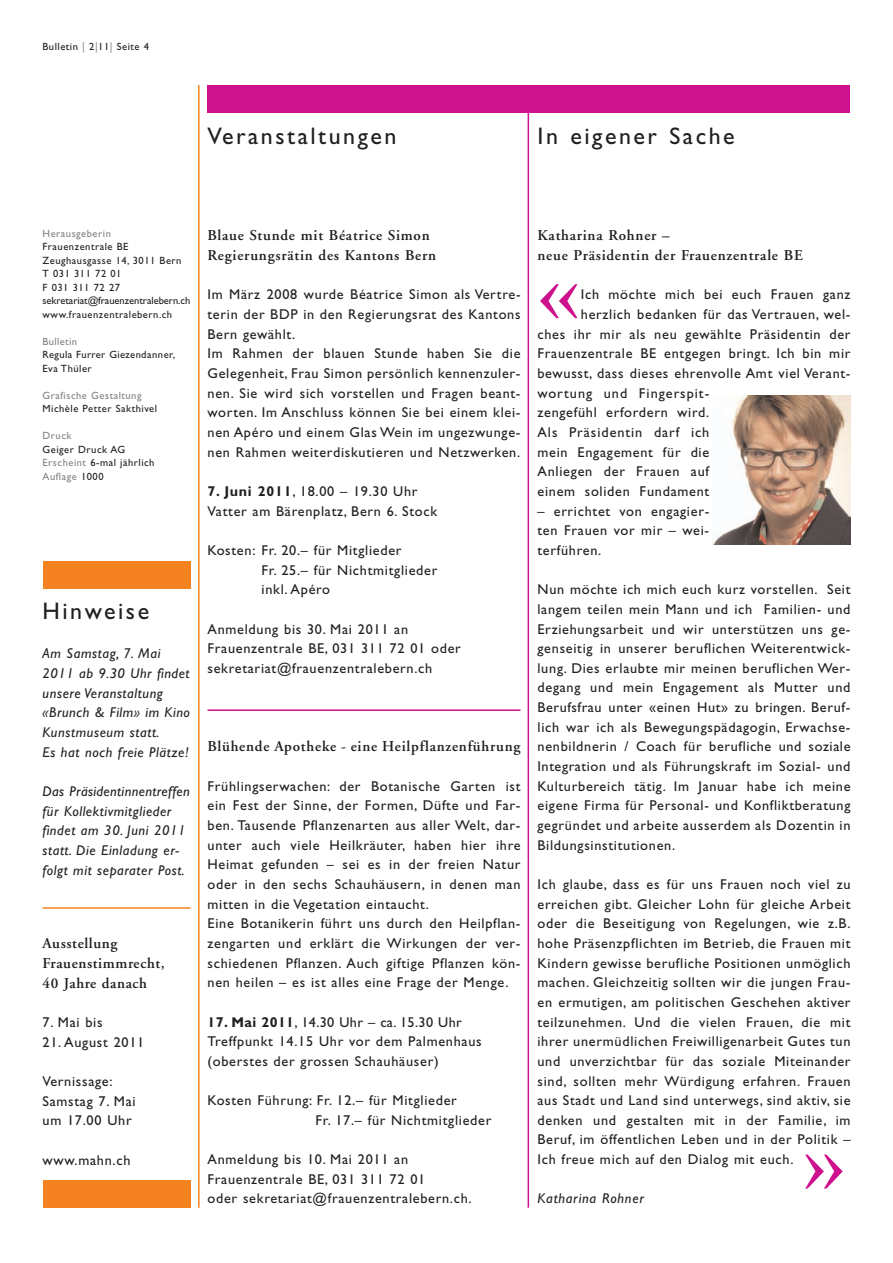
<style>
.page{position:relative;width:893px;height:1263px;background:#fff}
.page>*{position:absolute;margin:0;border:0;box-sizing:border-box;transform-origin:0 0}
.t1{font:90px "Baskerville";color:#ce118c}
.t2{font:24px "Gill Sans";letter-spacing:.105em;color:#231f20}
.t3{font:600 15px/19.6px "Adobe Garamond";letter-spacing:.05em;color:#231f20}
.t4{font:14.25px/19.6px "Gill Sans";letter-spacing:.05em;color:#231f20}
.t5{font:italic 14.25px/19.6px "Gill Sans";letter-spacing:.04em;color:#231f20}
.t6{font:14.25px "Gill Sans";letter-spacing:.07em;color:#231f20}
.t7{font:10.5px/13.5px "Gill Sans";letter-spacing:.05em;color:#231f20}
.t8{font:10.5px "Gill Sans";letter-spacing:.05em;color:#808285}
.s1{color:#808285}
.s2{font-weight:700}
</style>
<div class="page">
<hr style="left:528px;top:109px;width:1px;height:1099px;background:#ce118c">
<hr style="left:198px;top:85px;width:2px;height:1123px;background:#f58220">
<hr style="left:207px;top:709px;width:313px;height:2px;background:#ce118c">
<hr style="left:43px;top:907px;width:147px;height:2px;background:#f58220">
<div style="left:207px;top:85px;width:643px;height:28px;background:#ce118c"></div>
<div style="left:43px;top:1180px;width:147px;height:28px;background:#f58220"></div>
<div style="left:43px;top:561px;width:147px;height:28px;background:#f58220"></div>
<img style="left:712px;top:395px;width:138px;height:149px">
<p class="t7" style="left:43px;top:40px;width:108px">Bulletin <span class="s1">|</span> 2<span class="s1">|</span>11<span class="s1">|</span> Seite 4</p>
<h2 class="t2" style="left:207px;top:127px;width:191px">Veranstaltungen</h2>
<h2 class="t2" style="left:537px;top:127px;width:199px">In eigener Sache</h2>
<p class="t8" style="left:43px;top:229px;width:70px">Herausgeberin</p>
<p class="t7" style="left:43px;top:241px;width:149px">Frauenzentrale BE<br>Zeughausgasse 14, 3011 Bern<br>T 031 311 72 01<br>F 031 311 72 27 sekretariat@frauenzentralebern.ch www.frauenzentralebern.ch</p>
<p class="t8" style="left:43px;top:337px;width:36px">Bulletin</p>
<p class="t7" style="left:43px;top:349px;width:134px">Regula Furrer Giezendanner,<br>Eva Thüler</p>
<p class="t8" style="left:43px;top:391px;width:101px">Grafische Gestaltung</p>
<p class="t7" style="left:43px;top:403px;width:116px">Michèle Petter Sakthivel</p>
<p class="t8" style="left:43px;top:432px;width:31px">Druck</p>
<p class="t7" style="left:43px;top:443px;width:114px">Geiger Druck AG<br><span class="s1">Erscheint</span> 6-mal jährlich<br><span class="s1">Auflage</span> 1000</p>
<p class="t3" style="left:207px;top:227px;width:230px">Blaue Stunde mit Béatrice Simon<br>Regierungsrätin des Kantons Bern</p>
<p class="t4" style="left:207px;top:286px;width:315px">Im März 2008 wurde Béatrice Simon als Vertre&shy;terin der BDP in den Regierungsrat des Kantons Bern gewählt.<br>Im Rahmen der blauen Stunde haben Sie die Gelegenheit, Frau Simon persönlich kennenzuler&shy;nen. Sie wird sich vorstellen und Fragen beant&shy;worten. Im Anschluss können Sie bei einem klei&shy;nen Apéro und einem Glas Wein im ungezwunge&shy;nen Rahmen weiterdiskutieren und Netzwerken.</p>
<p class="t4" style="left:207px;top:483px;width:231px"><span class="s2">7. Juni 2011</span>, 18.00 – 19.30 Uhr<br>Vatter am Bärenplatz, Bern 6. Stock</p>
<p class="t4" style="left:262px;top:542px;width:177px;text-indent:-54px">Kosten: Fr. 20.– für Mitglieder<br>Fr. 25.– für Nichtmitglieder inkl. Apéro</p>
<p class="t4" style="left:208px;top:620px;width:255px">Anmeldung bis 30. Mai 2011 an<br>Frauenzentrale BE, 031 311 72 01 oder sekretariat@frauenzentralebern.ch</p>
<p class="t3" style="left:537px;top:227px;width:267px">Katharina Rohner –<br>neue Präsidentin der Frauenzentrale BE</p>
<p class="t4" style="left:581px;top:286px;width:271px">Ich möchte mich bei euch Frauen ganz</p>
<p class="t4" style="left:581px;top:306px;width:271px">herzlich bedanken für das Vertrauen, wel-</p>
<p class="t4" style="left:537px;top:325px;width:315px">ches ihr mir als neu gewählte Präsidentin der</p>
<p class="t4" style="left:537px;top:345px;width:314px">Frauenzentrale BE entgegen bringt. Ich bin mir</p>
<p class="t4" style="left:537px;top:365px;width:315px">bewusst, dass dieses ehrenvolle Amt viel Verant-</p>
<p class="t6" style="left:537px;top:387px;width:173px">wortung und Fingerspit-</p>
<p class="t4" style="left:537px;top:404px;width:173px">zengefühl erfordern wird.</p>
<p class="t4" style="left:537px;top:424px;width:173px">Als Präsidentin darf ich</p>
<p class="t4" style="left:537px;top:443px;width:173px">mein Engagement für die</p>
<p class="t4" style="left:537px;top:463px;width:173px">Anliegen der Frauen auf</p>
<p class="t4" style="left:537px;top:483px;width:173px">einem soliden Fundament</p>
<p class="t4" style="left:537px;top:502px;width:173px;text-align:justify">– errichtet von engagier&shy;ten Frauen vor mir – wei&shy;terführen.</p>
<p class="t4" style="left:537px;top:581px;width:315px;text-align:justify">Nun möchte ich mich euch kurz vorstellen. Seit langem teilen mein Mann und ich Familien- und Erziehungsarbeit und wir unterstützen uns ge&shy;genseitig in unserer beruflichen Weiterentwick&shy;lung. Dies erlaubte mir meinen beruflichen Wer&shy;degang und mein Engagement als Mutter und Berufsfrau unter «einen Hut» zu bringen. Beruf&shy;lich war ich als Bewegungspädagogin, Erwachse&shy;nenbildnerin / Coach für berufliche und soziale Integration und als Führungskraft im Sozial- und Kulturbereich tätig. Im Januar habe ich meine eigene Firma für Personal- und Konfliktberatung gegründet und arbeite ausserdem als Dozentin in Bildungsinstitutionen.</p>
<p class="t4" style="left:537px;top:876px;width:315px;text-align:justify">Ich glaube, dass es für uns Frauen noch viel zu erreichen gibt. Gleicher Lohn für gleiche Arbeit oder die Beseitigung von Regelungen, wie z.B. hohe Präsenzpflichten im Betrieb, die Frauen mit Kindern gewisse berufliche Positionen unmöglich machen. Gleichzeitig sollten wir die jungen Frau&shy;en ermutigen, am politischen Geschehen aktiver teilzunehmen. Und die vielen Frauen, die mit ihrer unermüdlichen Freiwilligenarbeit Gutes tun und unverzichtbar für das soziale Miteinander sind, sollten mehr Würdigung erfahren. Frauen aus Stadt und Land sind unterwegs, sind aktiv, sie denken und gestalten mit in der Familie, im Beruf, im öffentlichen Leben und in der Politik – Ich freue mich auf den Dialog mit euch.</p>
<p class="t5" style="left:537px;top:1190px;width:108px">Katharina Rohner</p>
<h1 class="t1" style="left:537px;top:236px;width:44px">«</h1>
<h2 class="t2" style="left:43px;top:602px;width:108px">Hinweise</h2>
<p class="t5" style="left:43px;top:645px;width:149px">Am Samstag, 7. Mai<br>2011 ab 9.30 Uhr findet unsere Veranstaltung «Brunch &amp; Film» im Kino<br>Kunstmuseum statt.<br>Es hat noch freie Plätze!</p>
<p class="t5" style="left:43px;top:783px;width:149px">Das Präsidentinnentreffen für Kollektivmitglieder findet am 30. Juni 2011 statt. Die Einladung er&shy;folgt mit separater Post.</p>
<p class="t3" style="left:207px;top:738px;width:315px">Blühende Apotheke - eine Heilpflanzenführung</p>
<p class="t4" style="left:207px;top:777px;width:315px">Frühlingserwachen: der Botanische Garten ist ein Fest der Sinne, der Formen, Düfte und Far&shy;ben. Tausende Pflanzenarten aus aller Welt, dar&shy;unter auch viele Heilkräuter, haben hier ihre Heimat gefunden – sei es in der freien Natur oder in den sechs Schauhäusern, in denen man mitten in die Vegetation eintaucht.<br>Eine Botanikerin führt uns durch den Heilpflan&shy;zengarten und erklärt die Wirkungen der ver&shy;schiedenen Pflanzen. Auch giftige Pflanzen kön&shy;nen heilen – es ist alles eine Frage der Menge.</p>
<p class="t4" style="left:208px;top:1013px;width:276px"><span class="s2">17. Mai 2011</span>, 14.30 Uhr – ca. 15.30 Uhr<br>Treffpunkt 14.15 Uhr vor dem Palmenhaus (oberstes der grossen Schauhäuser)</p>
<p class="t4" style="left:316px;top:1092px;width:177px;text-indent:-108px">Kosten Führung: Fr. 12.– für Mitglieder<br>Fr. 17.– für Nichtmitglieder</p>
<p class="t4" style="left:208px;top:1151px;width:266px">Anmeldung bis 10. Mai 2011 an<br>Frauenzentrale BE, 031 311 72 01<br>oder sekretariat@frauenzentralebern.ch.</p>
<p class="t3" style="left:43px;top:935px;width:124px">Ausstellung<br>Frauenstimmrecht,<br>40 Jahre danach</p>
<p class="t4" style="left:43px;top:1014px;width:62px">7. Mai bis</p>
<p class="t4" style="left:43px;top:1033px;width:103px">21. August 2011</p>
<p class="t4" style="left:43px;top:1073px;width:95px">Vernissage:<br>Samstag 7. Mai um 17.00 Uhr</p>
<p class="t4" style="left:43px;top:1151px;width:89px">www.mahn.ch</p>
<h1 class="t1" style="left:803px;top:1107px;width:44px">»</h1>
</div>
